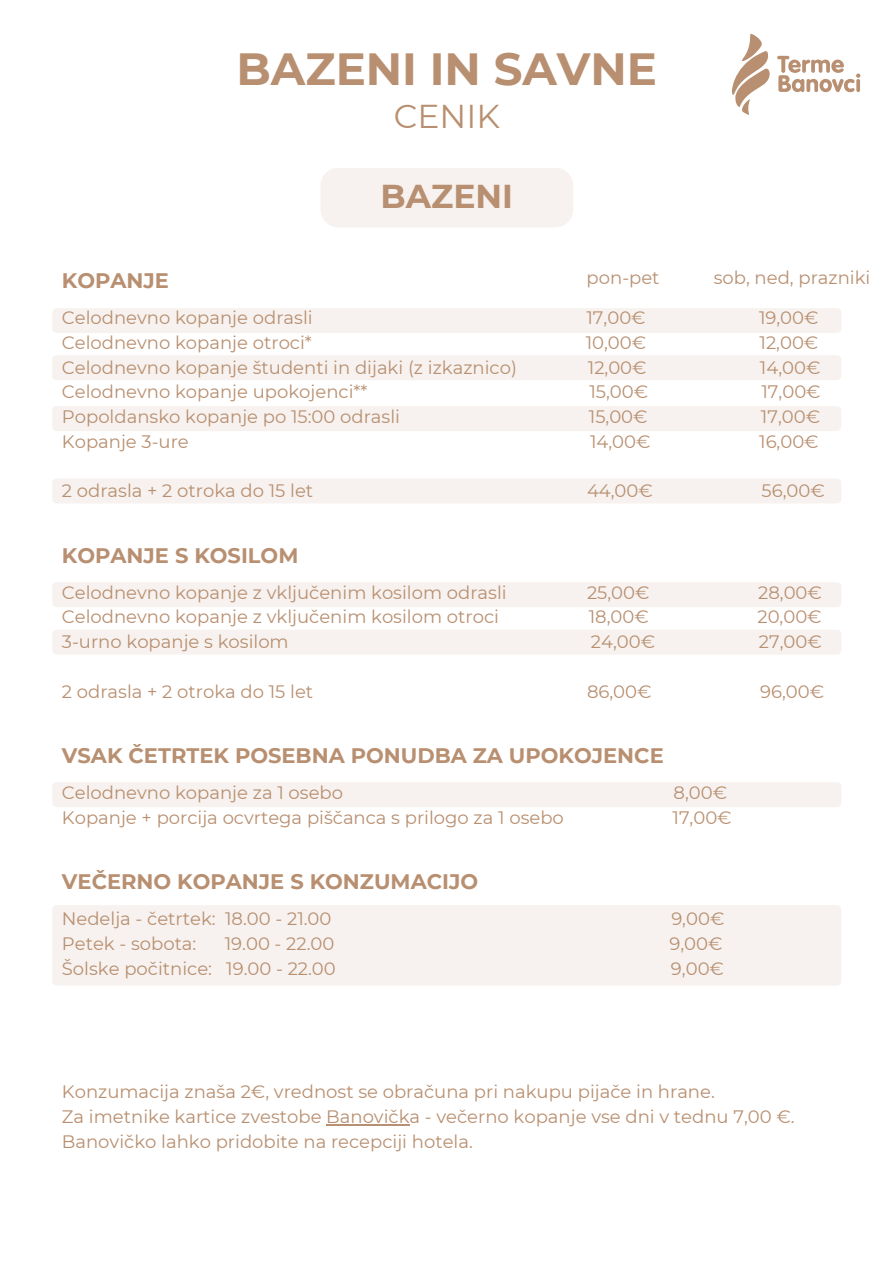
<style>
.page{position:relative;width:894px;height:1264px;background:#fff}
.page>*{position:absolute;margin:0;border:0;box-sizing:border-box;transform-origin:0 0}
.t1{font:700 45px "Montserrat";color:#b88f70}
.t2{font:700 33px "Montserrat";color:#b88f70}
.t3{font:33px "Montserrat";color:#b88f70}
.t4{font:700 21px "Montserrat";color:#b88f70}
.t5{font:18px/24.8px "Montserrat";color:#b88f70}
</style>
<div class="page">
<div style="left:52px;top:582px;width:789px;height:25px;background:#f7f2ef"></div>
<hr style="left:326px;top:1124px;width:83px;height:1px;background:#b88f70">
<div style="left:52px;top:905px;width:789px;height:80px;background:#f7f2ef"></div>
<svg style="left:732px;top:34px;width:37px;height:81px"></svg>
<svg style="left:777px;top:56px;width:83px;height:36px"></svg>
<div style="left:320px;top:168px;width:253px;height:59px;background:#f7f2ef;border-radius:18px"></div>
<div style="left:52px;top:479px;width:789px;height:24px;background:#f7f2ef"></div>
<div style="left:52px;top:308px;width:789px;height:25px;background:#f7f2ef"></div>
<div style="left:52px;top:355px;width:789px;height:25px;background:#f7f2ef"></div>
<div style="left:52px;top:406px;width:789px;height:25px;background:#f7f2ef"></div>
<div style="left:52px;top:630px;width:789px;height:24px;background:#f7f2ef"></div>
<div style="left:52px;top:782px;width:789px;height:25px;background:#f7f2ef"></div>
<h1 class="t1" style="left:236px;top:41px;width:422px">BAZENI IN SAVNE</h1>
<h1 class="t3" style="left:393px;top:96px;width:108px">CENIK</h1>
<h2 class="t2" style="left:380px;top:176px;width:134px">BAZENI</h2>
<p class="t5" style="left:586px;top:265px;width:74px">pon-pet</p>
<p class="t5" style="left:713px;top:265px;width:158px">sob, ned, prazniki</p>
<p class="t4" style="left:62px;top:268px;width:109px">KOPANJE</p>
<p class="t5" style="left:62px;top:305px;width:252px">Celodnevno kopanje odrasli</p>
<p class="t5" style="left:586px;top:305px;width:61px">17,00€</p>
<p class="t5" style="left:758px;top:305px;width:61px">19,00€</p>
<p class="t5" style="left:62px;top:330px;width:251px">Celodnevno kopanje otroci*</p>
<p class="t5" style="left:585px;top:330px;width:62px">10,00€</p>
<p class="t5" style="left:759px;top:330px;width:60px">12,00€</p>
<p class="t5" style="left:62px;top:355px;width:456px">Celodnevno kopanje študenti in dijaki (z izkaznico)</p>
<p class="t5" style="left:587px;top:355px;width:60px">12,00€</p>
<p class="t5" style="left:759px;top:355px;width:62px">14,00€</p>
<p class="t5" style="left:62px;top:379px;width:307px">Celodnevno kopanje upokojenci**</p>
<p class="t5" style="left:589px;top:379px;width:60px">15,00€</p>
<p class="t5" style="left:761px;top:379px;width:61px">17,00€</p>
<p class="t5" style="left:62px;top:404px;width:339px">Popoldansko kopanje po 15:00 odrasli</p>
<p class="t5" style="left:588px;top:404px;width:60px">15,00€</p>
<p class="t5" style="left:760px;top:404px;width:61px">17,00€</p>
<p class="t5" style="left:62px;top:429px;width:128px">Kopanje 3-ure</p>
<p class="t5" style="left:590px;top:429px;width:62px">14,00€</p>
<p class="t5" style="left:759px;top:429px;width:61px">16,00€</p>
<p class="t5" style="left:62px;top:478px;width:253px">2 odrasla + 2 otroka do 15 let</p>
<p class="t5" style="left:587px;top:478px;width:67px">44,00€</p>
<p class="t5" style="left:761px;top:478px;width:65px">56,00€</p>
<p class="t4" style="left:62px;top:542px;width:238px">KOPANJE S KOSILOM</p>
<p class="t5" style="left:62px;top:580px;width:446px">Celodnevno kopanje z vključenim kosilom odrasli</p>
<p class="t5" style="left:587px;top:580px;width:64px">25,00€</p>
<p class="t5" style="left:758px;top:580px;width:65px">28,00€</p>
<p class="t5" style="left:62px;top:604px;width:438px">Celodnevno kopanje z vključenim kosilom otroci</p>
<p class="t5" style="left:588px;top:604px;width:62px">18,00€</p>
<p class="t5" style="left:757px;top:604px;width:66px">20,00€</p>
<p class="t5" style="left:62px;top:629px;width:228px">3-urno kopanje s kosilom</p>
<p class="t5" style="left:590px;top:629px;width:66px">24,00€</p>
<p class="t5" style="left:758px;top:629px;width:64px">27,00€</p>
<p class="t5" style="left:62px;top:679px;width:253px">2 odrasla + 2 otroka do 15 let</p>
<p class="t5" style="left:587px;top:679px;width:66px">86,00€</p>
<p class="t5" style="left:760px;top:679px;width:66px">96,00€</p>
<p class="t4" style="left:62px;top:742px;width:603px">VSAK ČETRTEK POSEBNA PONUDBA ZA UPOKOJENCE</p>
<p class="t5" style="left:62px;top:780px;width:282px">Celodnevno kopanje za 1 osebo</p>
<p class="t5" style="left:673px;top:780px;width:55px">8,00€</p>
<p class="t5" style="left:62px;top:805px;width:503px">Kopanje + porcija ocvrtega piščanca s prilogo za 1 osebo</p>
<p class="t5" style="left:672px;top:805px;width:61px">17,00€</p>
<p class="t4" style="left:62px;top:868px;width:417px">VEČERNO KOPANJE S KONZUMACIJO</p>
<p class="t5" style="left:62px;top:906px;width:271px">Nedelja - četrtek: 18.00 - 21.00</p>
<p class="t5" style="left:671px;top:906px;width:55px">9,00€</p>
<p class="t5" style="left:62px;top:931px;width:136px">Petek - sobota:</p>
<p class="t5" style="left:225px;top:931px;width:111px">19.00 - 22.00</p>
<p class="t5" style="left:669px;top:931px;width:55px">9,00€</p>
<p class="t5" style="left:62px;top:955px;width:275px">Šolske počitnice: 19.00 - 22.00</p>
<p class="t5" style="left:670px;top:955px;width:55px">9,00€</p>
<p class="t5" style="left:62px;top:1079px;width:654px">Konzumacija znaša 2€, vrednost se obračuna pri nakupu pijače in hrane.</p>
<p class="t5" style="left:62px;top:1104px;width:734px">Za imetnike kartice zvestobe Banovička - večerno kopanje vse dni v tednu 7,00 €.<br>Banovičko lahko pridobite na recepciji hotela.</p>
</div>
